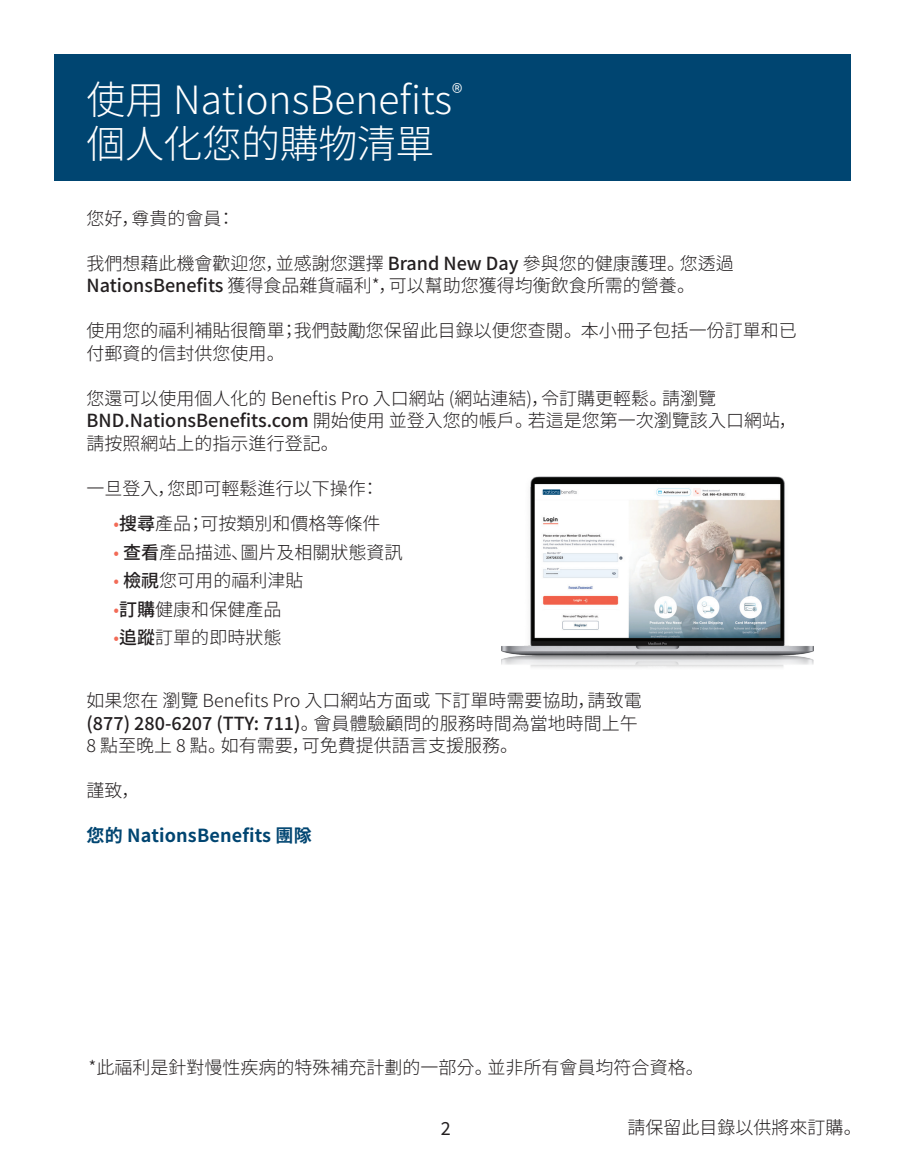
<style>
.page{position:relative;width:905px;height:1175px;background:#fff}
.page>*{position:absolute;margin:0;border:0;box-sizing:border-box;transform-origin:0 0}
.t1{font:300 39px/43.5px "Noto Sans CJ Kkr";color:#fff}
.t2{font:300 18px/22.5px "Noto Sans CJ Kkr";color:#231f20}
.t3{font:700 18px "Noto Sans CJ Kkr";letter-spacing:.01em;color:#004571}
.t4{font:18px "Noto Sans CJ Kkr";color:#231f20}
.s1{font-weight:500}
.s2{color:#f26b57}
</style>
<div class="page">
<div style="left:54px;top:54px;width:796px;height:126px;background:#004571"></div>
<img style="left:501px;top:476px;width:312px;height:192px">
<h2 class="t1" style="left:87px;top:79px;width:377px">使用 NationsBenefits<sup>®</sup>個人化您的購物清單</h2>
<p class="t2" style="left:87px;top:207px;width:150px">您好，尊貴的會員：</p>
<p class="t2" style="left:87px;top:252px;width:648px">我們想藉此機會歡迎您，並感謝您選擇 <span class="s1">Brand New Day</span> 參與您的健康護理。您透過<br><span class="s1">NationsBenefits</span> 獲得食品雜貨福利*，可以幫助您獲得均衡飲食所需的營養。</p>
<p class="t2" style="left:87px;top:320px;width:711px">使用您的福利補貼很簡單；我們鼓勵您保留此目錄以便您查閱。本小冊子包括一份訂單和已付郵資的信封供您使用。</p>
<p class="t2" style="left:87px;top:387px;width:711px">您還可以使用個人化的 Beneftis Pro 入口網站 (網站連結)，令訂購更輕鬆。請瀏覽<br><span class="s1">BND.NationsBenefits.com</span> 開始使用 並登入您的帳戶。若這是您第一次瀏覽該入口網站，請按照網站上的指示進行登記。</p>
<p class="t2" style="left:87px;top:477px;width:294px">一旦登入，您即可輕鬆進行以下操作：</p>
<p class="t2" style="left:114px;top:512px;width:268px"><span class="s2">•</span><span class="s1">搜尋</span>產品；可按類別和價格等條件</p>
<p class="t2" style="left:114px;top:541px;width:290px"><span class="s2">•</span> <span class="s1">查看</span>產品描述、圖片及相關狀態資訊</p>
<p class="t2" style="left:114px;top:569px;width:191px"><span class="s2">•</span> <span class="s1">檢視</span>您可用的福利津貼</p>
<p class="t2" style="left:114px;top:598px;width:169px"><span class="s2">•</span><span class="s1">訂購</span>健康和保健產品</p>
<p class="t2" style="left:114px;top:626px;width:169px"><span class="s2">•</span><span class="s1">追蹤</span>訂單的即時狀態</p>
<p class="t2" style="left:87px;top:689px;width:556px">如果您在 瀏覽 Benefits Pro 入口網站方面或 下訂單時需要協助，請致電<span class="s1">(877) 280-6207 (TTY: 711)</span>。會員體驗顧問的服務時間為當地時間上午<br>8 點至晚上 8 點。如有需要，可免費提供語言支援服務。</p>
<p class="t2" style="left:87px;top:779px;width:54px">謹致，</p>
<p class="t3" style="left:87px;top:825px;width:227px">您的 NationsBenefits 團隊</p>
<p class="t2" style="left:88px;top:1057px;width:617px">*此福利是針對慢性疾病的特殊補充計劃的一部分。並非所有會員均符合資格。</p>
<p class="t4" style="left:441px;top:1117px;width:11px">2</p>
<p class="t2" style="left:627px;top:1116px;width:236px">請保留此目錄以供將來訂購。</p>
</div>
